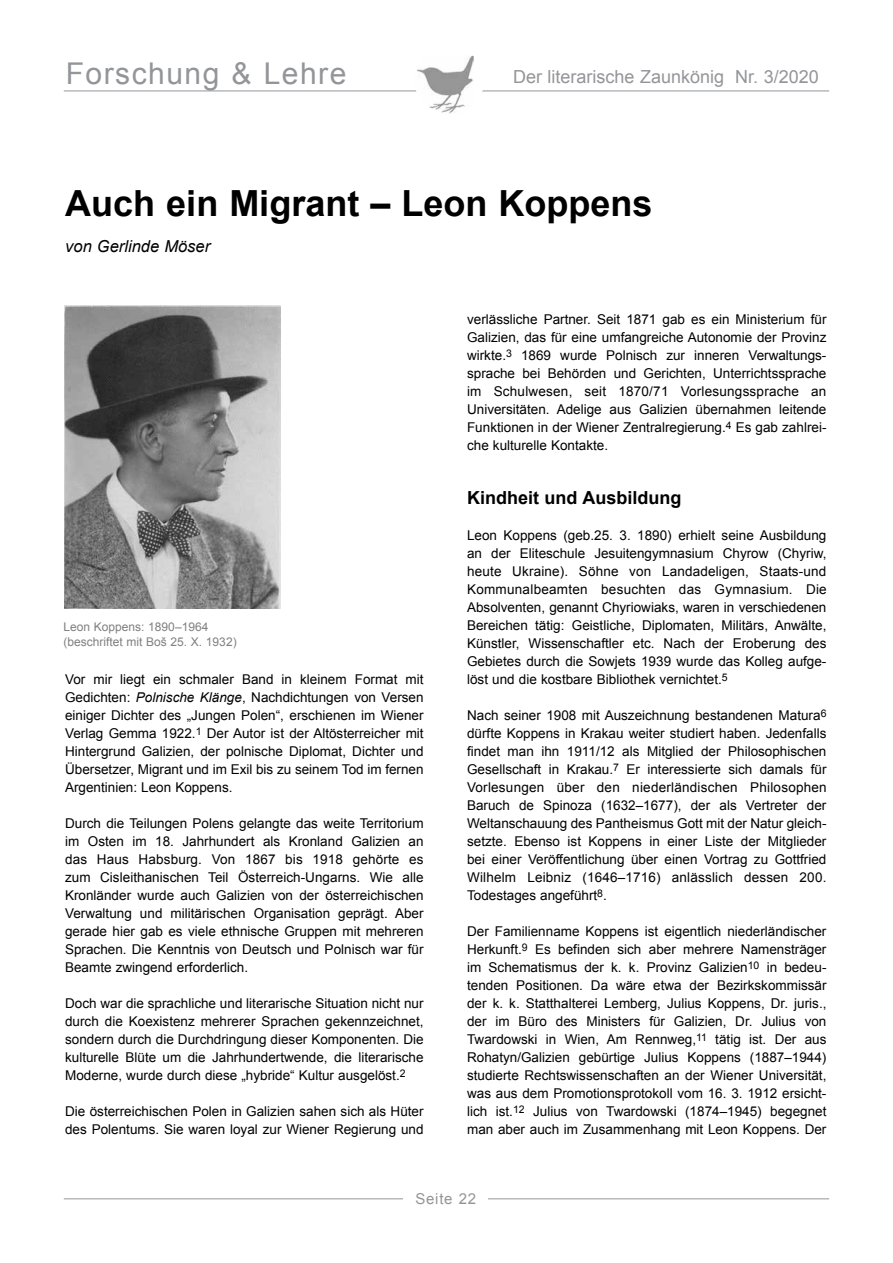
<style>
.page{position:relative;width:893px;height:1263px;background:#fff}
.page>*{position:absolute;margin:0;border:0;box-sizing:border-box;transform-origin:0 0}
.t1{font:700 36px "Arial";color:#000}
.t2{font:30px "Arial";letter-spacing:.05em;color:#939598}
.t3{font:18px "Arial";color:#939598}
.t4{font:700 18px "Arial";color:#000}
.t5{font:italic 16.5px "Arial";color:#000}
.t6{font:15px "Arial";letter-spacing:.05em;color:#939598}
.t7{font:13.5px/18px "Arial";color:#000;text-align:justify}
.t8{font:12px/14.4px "Arial";color:#808080}
.s1{font-style:italic}
</style>
<div class="page">
<img style="left:65px;top:305px;width:215px;height:303px">
<hr style="left:64px;top:91px;width:765px;height:1px;background:#939598">
<hr style="left:64px;top:1198px;width:765px;height:1px;background:#939598">
<div style="left:404px;top:1191px;width:84px;height:27px;background:#fff"></div>
<div style="left:415px;top:45px;width:69px;height:69px;background:#fff;border-radius:50%"></div>
<img style="left:415px;top:56px;width:59px;height:56px">
<div style="left:415px;top:45px;width:69px;height:69px;border:1px solid #fff;border-radius:50%"></div>
<h2 class="t2" style="left:66px;top:57px;width:282px">Forschung &amp; Lehre</h2>
<h3 class="t3" style="left:513px;top:67px;width:307px">Der literarische Zaunkönig Nr. 3/2020</h3>
<h1 class="t1" style="left:65px;top:183px;width:589px">Auch ein Migrant – Leon Koppens</h1>
<p class="t5" style="left:65px;top:237px;width:146px">von Gerlinde Möser</p>
<p class="t8" style="left:64px;top:620px;width:175px">Leon Koppens: 1890–1964 (beschriftet mit Boš 25. X. 1932)</p>
<p class="t7" style="left:65px;top:670px;width:360px">Vor mir liegt ein schmaler Band in kleinem Format mit Gedichten: <span class="s1">Polnische Klänge</span>, Nachdichtungen von Versen einiger Dichter des „Jungen Polen“, erschienen im Wiener Verlag Gemma 1922.<sup>1</sup> Der Autor ist der Altösterreicher mit Hintergrund Galizien, der polnische Diplomat, Dichter und Übersetzer, Migrant und im Exil bis zu seinem Tod im fernen Argentinien: Leon Koppens.</p>
<p class="t7" style="left:65px;top:814px;width:360px">Durch die Teilungen Polens gelangte das weite Territorium im Osten im 18. Jahrhundert als Kronland Galizien an das Haus Habsburg. Von 1867 bis 1918 gehörte es zum Cisleithanischen Teil Österreich-Ungarns. Wie alle Kronländer wurde auch Galizien von der österreichischen Verwaltung und militärischen Organisation geprägt. Aber gerade hier gab es viele ethnische Gruppen mit mehreren Sprachen. Die Kenntnis von Deutsch und Polnisch war für Beamte zwingend erforderlich.</p>
<p class="t7" style="left:65px;top:994px;width:360px">Doch war die sprachliche und literarische Situation nicht nur durch die Koexistenz mehrerer Sprachen gekennzeichnet, sondern durch die Durchdringung dieser Komponenten. Die kulturelle Blüte um die Jahrhundertwende, die literarische Moderne, wurde durch diese „hybride“ Kultur ausgelöst.<sup>2</sup></p>
<p class="t7" style="left:65px;top:1102px;width:360px">Die österreichischen Polen in Galizien sahen sich als Hüter des Polentums. Sie waren loyal zur Wiener Regierung und</p>
<p class="t7" style="left:467px;top:310px;width:361px">verlässliche Partner. Seit 1871 gab es ein Ministerium für Galizien, das für eine umfangreiche Autonomie der Provinz wirkte.<sup>3</sup> 1869 wurde Polnisch zur inneren Verwaltungs&shy;sprache bei Behörden und Gerichten, Unterrichtssprache im Schulwesen, seit 1870/71 Vorlesungssprache an Universitäten. Adelige aus Galizien übernahmen leitende Funktionen in der Wiener Zentralregierung.<sup>4</sup> Es gab zahlrei&shy;che kulturelle Kontakte.</p>
<h3 class="t4" style="left:467px;top:488px;width:216px">Kindheit und Ausbildung</h3>
<p class="t7" style="left:467px;top:526px;width:361px">Leon Koppens (geb.25. 3. 1890) erhielt seine Ausbildung an der Eliteschule Jesuitengymnasium Chyrow (Chyriw, heute Ukraine). Söhne von Landadeligen, Staats-und Kommunalbeamten besuchten das Gymnasium. Die Absolventen, genannt Chyriowiaks, waren in verschiedenen Bereichen tätig: Geistliche, Diplomaten, Militärs, Anwälte, Künstler, Wissenschaftler etc. Nach der Eroberung des Gebietes durch die Sowjets 1939 wurde das Kolleg aufge&shy;löst und die kostbare Bibliothek vernichtet.<sup>5</sup></p>
<p class="t7" style="left:467px;top:706px;width:361px">Nach seiner 1908 mit Auszeichnung bestandenen Matura<sup>6 </sup>dürfte Koppens in Krakau weiter studiert haben. Jedenfalls findet man ihn 1911/12 als Mitglied der Philosophischen Gesellschaft in Krakau.<sup>7</sup> Er interessierte sich damals für Vorlesungen über den niederländischen Philosophen Baruch de Spinoza (1632–1677), der als Vertreter der Weltanschauung des Pantheismus Gott mit der Natur gleich&shy;setzte. Ebenso ist Koppens in einer Liste der Mitglieder bei einer Veröffentlichung über einen Vortrag zu Gottfried Wilhelm Leibniz (1646–1716) anlässlich dessen 200.<br>Todestages angeführt<sup>8</sup>.</p>
<p class="t7" style="left:467px;top:922px;width:361px">Der Familienname Koppens ist eigentlich niederländischer Herkunft.<sup>9</sup> Es befinden sich aber mehrere Namensträger im Schematismus der k. k. Provinz Galizien<sup>10</sup> in bedeu&shy;tenden Positionen. Da wäre etwa der Bezirkskommissär der k. k. Statthalterei Lemberg, Julius Koppens, Dr. juris., der im Büro des Ministers für Galizien, Dr. Julius von Twardowski in Wien, Am Rennweg,<sup>11</sup> tätig ist. Der aus Rohatyn/Galizien gebürtige Julius Koppens (1887–1944) studierte Rechtswissenschaften an der Wiener Universität, was aus dem Promotionsprotokoll vom 16. 3. 1912 ersicht&shy;lich ist.<sup>12</sup> Julius von Twardowski (1874–1945) begegnet man aber auch im Zusammenhang mit Leon Koppens. Der</p>
<p class="t6" style="left:415px;top:1190px;width:62px">Seite 22</p>
</div>
